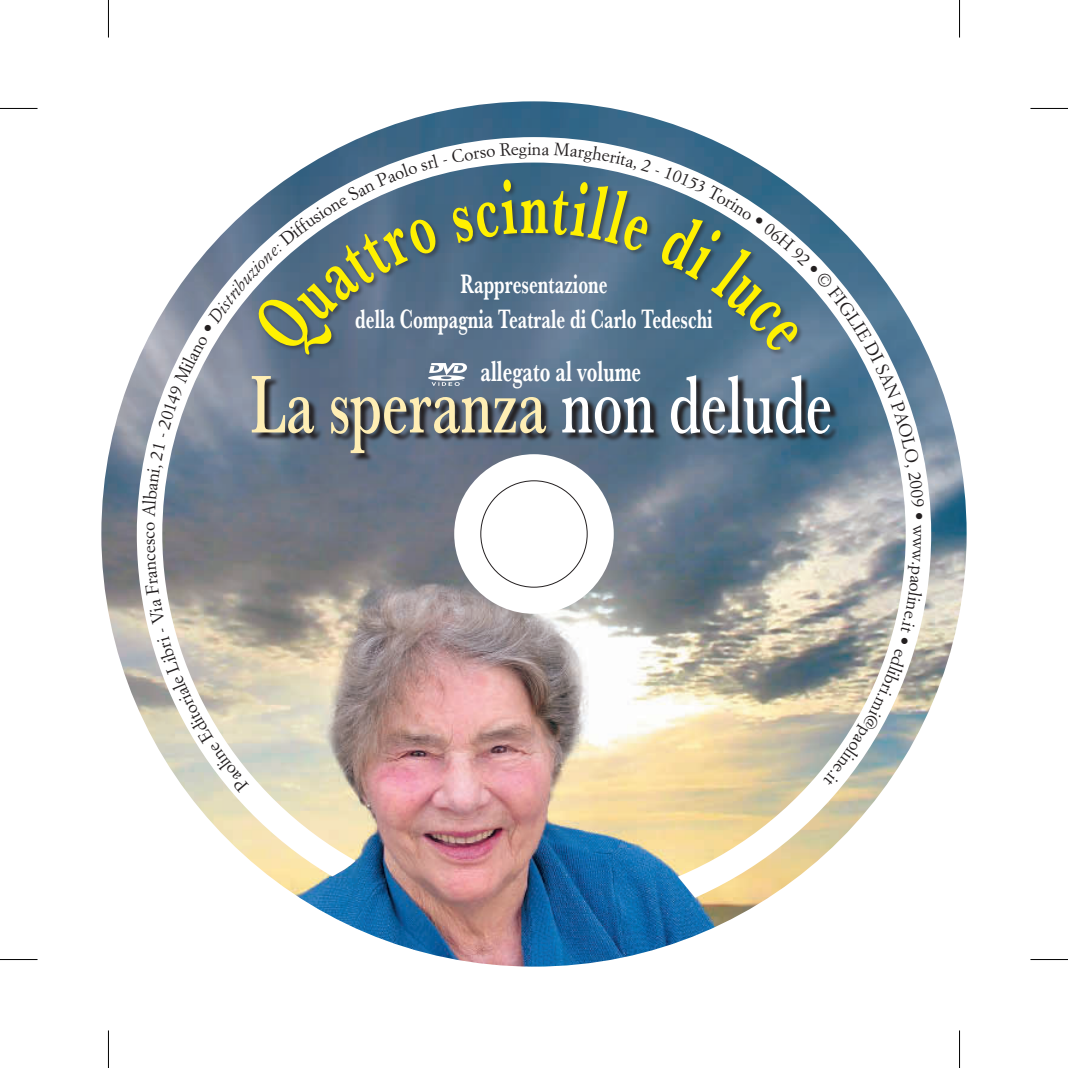
<style>
.page{position:relative;width:1068px;height:1068px;background:#fff}
.page>*{position:absolute;margin:0;border:0;box-sizing:border-box;transform-origin:0 0}
.t1{font:500 84.5px "URW Basker T";color:#ffeeb4;scale:.67 1}
.t2{font:700 80px "URW Basker T";color:#fff101;scale:.61 1}
.t3{font:30px "URW Basker T Bold Narr";color:#fff;scale:.69 1}
.t4{font:27.5px/35px "URW Basker T Bold Narr";color:#fff;text-align:center;scale:.69 1}
.t5{font:17.5px "Simoncini Garamond";color:#231f20}
.s1{color:#fff}
</style>
<div class="page">
<img style="left:101px;top:101px;width:865px;height:865px;border-radius:432px">
<img style="left:137px;top:137px;width:793px;height:760px">
<div style="left:257px;top:178px;width:546px;height:183px;background:#231f20;opacity:.5"></div>
<svg style="left:527px;top:376px;width:15px;height:86px"></svg>
<hr style="left:0;top:108px;width:38px;height:1px;background:#000">
<hr style="left:1030px;top:108px;width:37px;height:1px;background:#000">
<hr style="left:0;top:958px;width:38px;height:1px;background:#000">
<hr style="left:1030px;top:958px;width:37px;height:1px;background:#000">
<hr style="left:108px;top:0;width:1px;height:38px;background:#000">
<hr style="left:108px;top:1030px;width:1px;height:37px;background:#000">
<hr style="left:958px;top:0;width:1px;height:38px;background:#000">
<hr style="left:958px;top:1030px;width:1px;height:37px;background:#000">
<svg style="left:145px;top:539px;width:104px;height:253px"></svg>
<svg style="left:915px;top:512px;width:7px;height:7px"></svg>
<svg style="left:822px;top:537px;width:100px;height:248px"></svg>
<svg style="left:142px;top:143px;width:385px;height:387px"></svg>
<svg style="left:542px;top:142px;width:382px;height:364px"></svg>
<p class="t5" style="left:138px;top:538px;width:9px;rotate:-90deg">c</p>
<p class="t5" style="left:527px;top:138px;width:16px">in</p>
<h2 class="t2" style="left:520px;top:162px;width:49px">n</h2>
<p class="t4" style="left:355px;top:266px;width:519px">Rappresentazione<br>della Compagnia Teatrale di Carlo Tedeschi</p>
<p class="t3" style="left:480px;top:354px;width:234px">allegato al volume</p>
<h1 class="t1" style="left:250px;top:359px;width:870px">La speranza <span class="s1">non delude</span></h1>
<p class="t5" style="left:929px;top:524px;width:14px;rotate:90deg">w</p>
</div>
